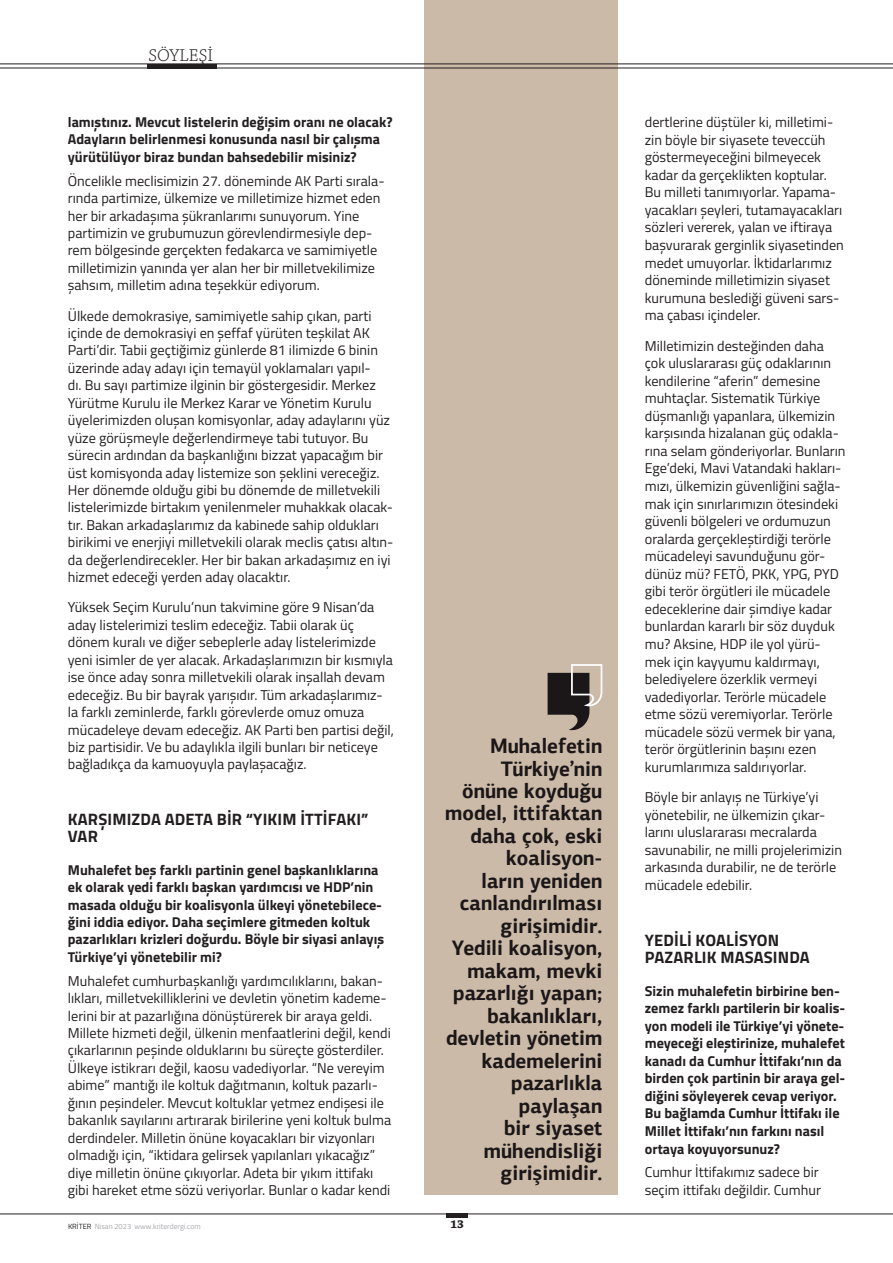
<style>
.page{position:relative;width:893px;height:1263px;background:#fff}
.page>*{position:absolute;margin:0;border:0;box-sizing:border-box;transform-origin:0 0}
.t1{font:700 21px/22.5px "PF Agora Sans Pro";color:#1b1718;text-align:right;scale:.95 1}
.t2{font:300 18px "Chaparral Pro";letter-spacing:.005em;color:#231f20}
.t3{font:700 16.5px/17.4px "Titillium Web";letter-spacing:.01em;color:#231f20}
.t4{font:14.25px/17.4px "Titillium Web";color:#231f20}
.t5{font:700 14.25px/17.5px "Titillium Web";color:#231f20}
.t6{font:700 12px "Chaparral Pro";color:#231f20}
.t7{font:7.5px "Titillium Web";color:#a8a9ad}
.s1{color:#231f20}
</style>
<div class="page">
<div style="left:424px;top:0;width:193px;height:1195px;background:#ccbaa8"></div>
<svg style="left:548px;top:664px;width:55px;height:67px"></svg>
<hr style="left:446px;top:1214px;width:22px;height:4px;background:#231f20">
<hr style="left:0;top:1214px;width:893px;height:1px;background:#231f20">
<hr style="left:0;top:64px;width:893px;height:1px;background:#231f20">
<hr style="left:0;top:68px;width:893px;height:1px;background:#231f20">
<hr style="left:148px;top:64px;width:69px;height:4px;background:#231f20">
<p class="t2" style="left:148px;top:45px;width:66px">SÖYLEŞİ</p>
<p class="t5" style="left:68px;top:113px;width:326px">lamıştınız. Mevcut listelerin değişim oranı ne olacak?<br>Adayların belirlenmesi konusunda nasıl bir çalışma yürütülüyor biraz bundan bahsedebilir misiniz?</p>
<p class="t4" style="left:68px;top:171px;width:318px">Öncelikle meclisimizin 27. döneminde AK Parti sırala&shy;rında partimize, ülkemize ve milletimize hizmet eden her bir arkadaşıma şükranlarımı sunuyorum. Yine partimizin ve grubumuzun görevlendirmesiyle dep&shy;rem bölgesinde gerçekten fedakarca ve samimiyetle milletimizin yanında yer alan her bir milletvekilimize şahsım, milletim adına teşekkür ediyorum.</p>
<p class="t4" style="left:68px;top:306px;width:327px">Ülkede demokrasiye, samimiyetle sahip çıkan, parti içinde de demokrasiyi en şeffaf yürüten teşkilat AK Parti’dir. Tabii geçtiğimiz günlerde 81 ilimizde 6 binin üzerinde aday adayı için temayül yoklamaları yapıl-<br>dı. Bu sayı partimize ilginin bir göstergesidir. Merkez Yürütme Kurulu ile Merkez Karar ve Yönetim Kurulu üyelerimizden oluşan komisyonlar, aday adaylarını yüz yüze görüşmeyle değerlendirmeye tabi tutuyor. Bu sürecin ardından da başkanlığını bizzat yapacağım bir üst komisyonda aday listemize son şeklini vereceğiz.<br>Her dönemde olduğu gibi bu dönemde de milletvekili listelerimizde birtakım yenilenmeler muhakkak olacak&shy;tır. Bakan arkadaşlarımız da kabinede sahip oldukları birikimi ve enerjiyi milletvekili olarak meclis çatısı altın&shy;da değerlendirecekler. Her bir bakan arkadaşımız en iyi hizmet edeceği yerden aday olacaktır.</p>
<p class="t4" style="left:68px;top:598px;width:328px">Yüksek Seçim Kurulu’nun takvimine göre 9 Nisan’da aday listelerimizi teslim edeceğiz. Tabii olarak üç dönem kuralı ve diğer sebeplerle aday listelerimizde yeni isimler de yer alacak. Arkadaşlarımızın bir kısmıyla ise önce aday sonra milletvekili olarak inşallah devam edeceğiz. Bu bir bayrak yarışıdır. Tüm arkadaşlarımız&shy;la farklı zeminlerde, farklı görevlerde omuz omuza mücadeleye devam edeceğiz. AK Parti ben partisi değil, biz partisidir. Ve bu adaylıkla ilgili bunları bir neticeye bağladıkça da kamuoyuyla paylaşacağız.</p>
<p class="t3" style="left:68px;top:809px;width:302px">KARŞIMIZDA ADETA BİR “YIKIM İTTİFAKI”<br>VAR</p>
<p class="t5" style="left:68px;top:860px;width:318px">Muhalefet beş farklı partinin genel başkanlıklarına ek olarak yedi farklı başkan yardımcısı ve HDP’nin masada olduğu bir koalisyonla ülkeyi yönetebilece&shy;ğini iddia ediyor. Daha seçimlere gitmeden koltuk pazarlıkları krizleri doğurdu. Böyle bir siyasi anlayış Türkiye’yi yönetebilir mi?</p>
<p class="t4" style="left:68px;top:971px;width:325px">Muhalefet cumhurbaşkanlığı yardımcılıklarını, bakan&shy;lıkları, milletvekilliklerini ve devletin yönetim kademe&shy;lerini bir at pazarlığına dönüştürerek bir araya geldi.<br>Millete hizmeti değil, ülkenin menfaatlerini değil, kendi çıkarlarının peşinde olduklarını bu süreçte gösterdiler.<br>Ülkeye istikrarı değil, kaosu vadediyorlar. “Ne vereyim abime” mantığı ile koltuk dağıtmanın, koltuk pazarlı&shy;ğının peşindeler. Mevcut koltuklar yetmez endişesi ile bakanlık sayılarını artırarak birilerine yeni koltuk bulma derdindeler. Milletin önüne koyacakları bir vizyonları olmadığı için, “iktidara gelirsek yapılanları yıkacağız” diye milletin önüne çıkıyorlar. Adeta bir yıkım ittifakı gibi hareket etme sözü veriyorlar. Bunlar o kadar kendi</p>
<p class="t1" style="left:445px;top:734px;width:167px">Muhalefetin<br>Türkiye’nin önüne koyduğu model, ittifaktan daha çok, eski koalisyon-<br>ların yeniden canlandırılması girişimidir.<br>Yedili koalisyon, makam, mevki pazarlığı yapan; bakanlıkları, devletin yönetim kademelerini pazarlıkla paylaşan<br>bir siyaset mühendisliği girişimidir.</p>
<p class="t7" style="left:68px;top:1221px;width:134px"><span class="s1">KRİTER</span> Nisan 2023 www.kriterdergi.com</p>
<p class="t6" style="left:450px;top:1217px;width:15px">13</p>
<p class="t4" style="left:645px;top:113px;width:201px">dertlerine düştüler ki, milletimi&shy;zin böyle bir siyasete teveccüh göstermeyeceğini bilmeyecek kadar da gerçeklikten koptular.<br>Bu milleti tanımıyorlar. Yapama&shy;yacakları şeyleri, tutamayacakları sözleri vererek, yalan ve iftiraya başvurarak gerginlik siyasetinden medet umuyorlar. İktidarlarımız döneminde milletimizin siyaset kurumuna beslediği güveni sars&shy;ma çabası içindeler.</p>
<p class="t4" style="left:645px;top:336px;width:202px">Milletimizin desteğinden daha çok uluslararası güç odaklarının kendilerine “aferin” demesine muhtaçlar. Sistematik Türkiye düşmanlığı yapanlara, ülkemizin karşısında hizalanan güç odakla&shy;rına selam gönderiyorlar. Bunların<br>Ege’deki, Mavi Vatandaki hakları&shy;mızı, ülkemizin güvenliğini sağla&shy;mak için sınırlarımızın ötesindeki güvenli bölgeleri ve ordumuzun oralarda gerçekleştirdiği terörle mücadeleyi savunduğunu gör&shy;dünüz mü? FETÖ, PKK, YPG, PYD gibi terör örgütleri ile mücadele edeceklerine dair şimdiye kadar bunlardan kararlı bir söz duyduk mu? Aksine, HDP ile yol yürü&shy;mek için kayyumu kaldırmayı, belediyelere özerklik vermeyi vadediyorlar. Terörle mücadele etme sözü veremiyorlar. Terörle mücadele sözü vermek bir yana, terör örgütlerinin başını ezen kurumlarımıza saldırıyorlar.</p>
<p class="t4" style="left:645px;top:788px;width:199px">Böyle bir anlayış ne Türkiye’yi yönetebilir, ne ülkemizin çıkar&shy;larını uluslararası mecralarda savunabilir, ne milli projelerimizin arkasında durabilir, ne de terörle mücadele edebilir.</p>
<p class="t3" style="left:645px;top:930px;width:166px">YEDİLİ KOALİSYON<br>PAZARLIK MASASINDA</p>
<p class="t5" style="left:645px;top:981px;width:202px">Sizin muhalefetin birbirine ben&shy;zemez farklı partilerin bir koalis&shy;yon modeli ile Türkiye’yi yönete&shy;meyeceği eleştirinize, muhalefet kanadı da Cumhur İttifakı’nın da birden çok partinin bir araya gel&shy;diğini söyleyerek cevap veriyor.<br>Bu bağlamda Cumhur İttifakı ile Millet İttifakı’nın farkını nasıl ortaya koyuyorsunuz?</p>
<p class="t4" style="left:645px;top:1163px;width:178px">Cumhur İttifakımız sadece bir seçim ittifakı değildir. Cumhur</p>
</div>
